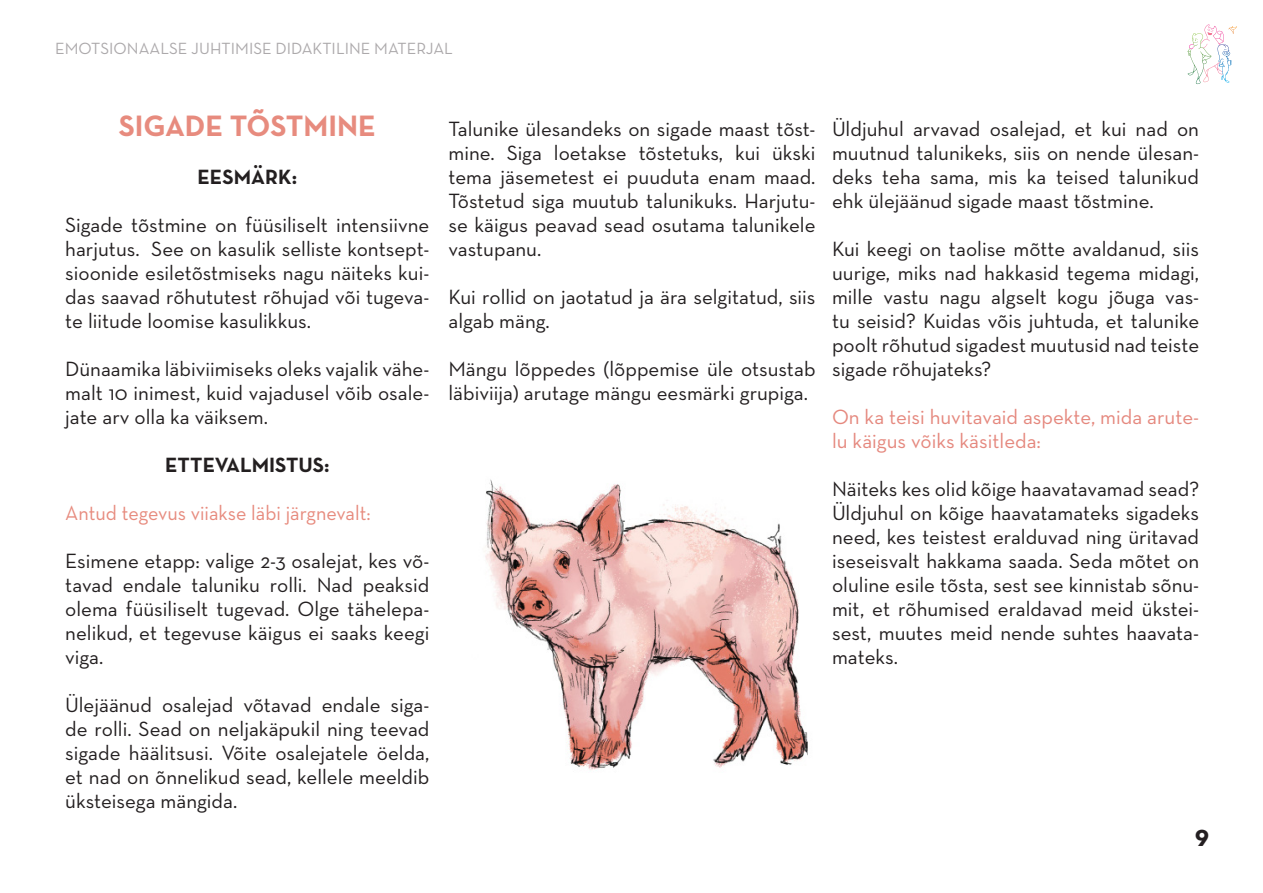
<style>
.page{position:relative;width:1263px;height:893px;background:#fff}
.page>*{position:absolute;margin:0;border:0;box-sizing:border-box;transform-origin:0 0}
.t1{font:700 30px "Neutra Text";color:#e78b7e}
.t2{font:700 22.5px "Avenir Next LT Pro";color:#241f21}
.t3{font:21px/24px "Neutra Text";color:#231f20;text-align:justify}
.t4{font:21px/24px "Neutra Text";color:#e5887e}
.t5{font:21px "Neutra Text";color:#e78b7e;scale:.96 1}
.t6{font:700 21px "Neutra Text";color:#231f20}
.t7{font:16.5px "Neutra Text";color:#aca9ab}
</style>
<div class="page">
<svg style="left:1187px;top:24px;width:50px;height:60px"></svg>
<img style="left:485px;top:479px;width:323px;height:291px">
<p class="t7" style="left:55px;top:38px;width:399px">EMOTSIONAALSE JUHTIMISE DIDAKTILINE MATERJAL</p>
<p class="t1" style="left:119px;top:107px;width:259px">SIGADE TÕSTMINE</p>
<p class="t6" style="left:197px;top:164px;width:101px">EESMÄRK:</p>
<p class="t3" style="left:65px;top:212px;width:366px">Sigade tõstmine on füüsiliselt intensiivne harjutus. See on kasulik selliste kontsept&shy;sioonide esiletõstmiseks nagu näiteks kui&shy;das saavad rõhututest rõhujad või tugeva&shy;te liitude loomise kasulikkus.</p>
<p class="t3" style="left:65px;top:356px;width:366px">Dünaamika läbiviimiseks oleks vajalik vähe&shy;malt 10 inimest, kuid vajadusel võib osale&shy;jate arv olla ka väiksem.</p>
<p class="t6" style="left:165px;top:452px;width:166px">ETTEVALMISTUS:</p>
<p class="t5" style="left:65px;top:500px;width:320px">Antud tegevus viiakse läbi järgnevalt:</p>
<p class="t3" style="left:65px;top:548px;width:366px">Esimene etapp: valige 2-3 osalejat, kes võ&shy;tavad endale taluniku rolli. Nad peaksid olema füüsiliselt tugevad. Olge tähelepa&shy;nelikud, et tegevuse käigus ei saaks keegi viga.</p>
<p class="t3" style="left:65px;top:692px;width:366px">Ülejäänud osalejad võtavad endale siga&shy;de rolli. Sead on neljakäpukil ning teevad sigade häälitsusi. Võite osalejatele öelda, et nad on õnnelikud sead, kellele meeldib üksteisega mängida.</p>
<p class="t3" style="left:448px;top:116px;width:369px">Talunike ülesandeks on sigade maast tõst&shy;mine. Siga loetakse tõstetuks, kui ükski tema jäsemetest ei puuduta enam maad.<br>Tõstetud siga muutub talunikuks. Harjutu&shy;se käigus peavad sead osutama talunikele vastupanu.</p>
<p class="t3" style="left:448px;top:284px;width:369px">Kui rollid on jaotatud ja ära selgitatud, siis algab mäng.</p>
<p class="t3" style="left:448px;top:356px;width:369px">Mängu lõppedes (lõppemise üle otsustab läbiviija) arutage mängu eesmärki grupiga.</p>
<p class="t3" style="left:832px;top:116px;width:369px">Üldjuhul arvavad osalejad, et kui nad on muutnud talunikeks, siis on nende ülesan&shy;deks teha sama, mis ka teised talunikud ehk ülejäänud sigade maast tõstmine.</p>
<p class="t3" style="left:832px;top:236px;width:369px">Kui keegi on taolise mõtte avaldanud, siis uurige, miks nad hakkasid tegema midagi, mille vastu nagu algselt kogu jõuga vas&shy;tu seisid? Kuidas võis juhtuda, et talunike poolt rõhutud sigadest muutusid nad teiste sigade rõhujateks?</p>
<p class="t4" style="left:832px;top:404px;width:369px">On ka teisi huvitavaid aspekte, mida arute&shy;lu käigus võiks käsitleda:</p>
<p class="t3" style="left:832px;top:476px;width:369px">Näiteks kes olid kõige haavatavamad sead?<br>Üldjuhul on kõige haavatamateks sigadeks need, kes teistest eralduvad ning üritavad iseseisvalt hakkama saada. Seda mõtet on oluline esile tõsta, sest see kinnistab sõnu&shy;mit, et rõhumised eraldavad meid ükstei&shy;sest, muutes meid nende suhtes haavata&shy;mateks.</p>
<p class="t2" style="left:1195px;top:824px;width:16px">9</p>
</div>
